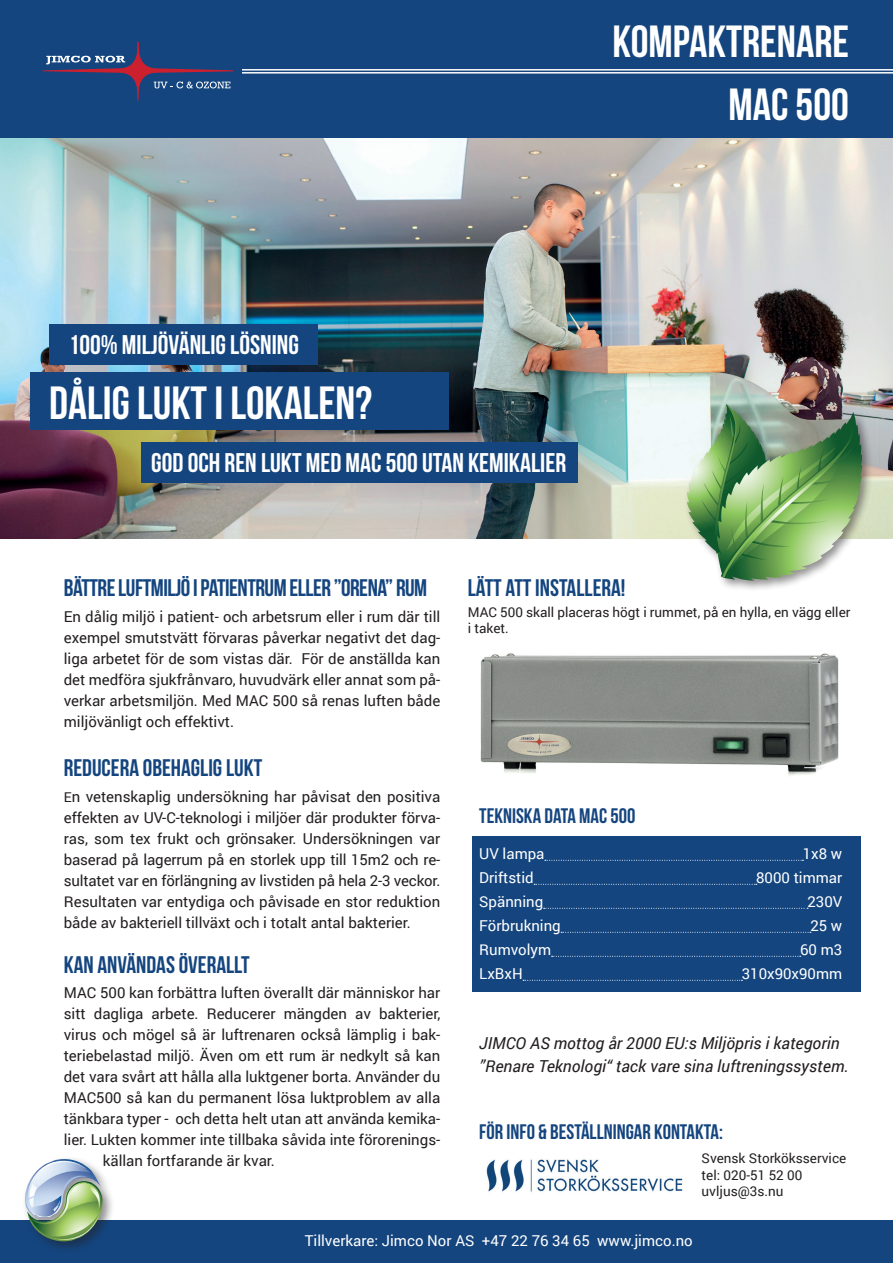
<style>
.page{position:relative;width:893px;height:1263px;background:#fff}
.page>*{position:absolute;margin:0;border:0;box-sizing:border-box;transform-origin:0 0}
.t1{font:46.5px "Bebas Neue";color:#fff}
.t2{font:45px/63px "Bebas Neue";color:#fff;text-align:right}
.t3{font:27px "Bebas Neue";color:#fff}
.t4{font:24px "Bebas Neue";color:#14457f}
.t5{font:24px "Bebas Neue";letter-spacing:-.02em;color:#14457f}
.t6{font:21px "Bebas Neue";color:#14457f}
.t7{font:italic 16.5px/22.5px "Roboto";color:#231f20}
.t8{font:15px/21px "Roboto";color:#231f20;text-align:justify}
.t9{font:15px "Roboto";color:#fff}
.t10{font:13.5px/16.2px "Roboto";color:#231f20}
.s1{font-size:13.5px}
</style>
<div class="page">
<div style="left:473px;top:836px;width:388px;height:155px;background:#14457f"></div>
<div style="left:0;top:1221px;width:893px;height:42px;background:#14457f"></div>
<img style="left:0;top:137px;width:893px;height:401px">
<div style="left:0;top:0;width:893px;height:137px;background:#14457f"></div>
<div style="left:49px;top:324px;width:269px;height:40px;background:#14457f"></div>
<div style="left:30px;top:372px;width:418px;height:57px;background:#14457f"></div>
<div style="left:142px;top:442px;width:436px;height:40px;background:#14457f"></div>
<img style="left:480px;top:653px;width:359px;height:123px">
<svg style="left:545px;top:860px;width:258px;height:1px"></svg>
<svg style="left:534px;top:884px;width:223px;height:1px"></svg>
<svg style="left:544px;top:908px;width:264px;height:1px"></svg>
<svg style="left:561px;top:932px;width:250px;height:1px"></svg>
<svg style="left:552px;top:956px;width:249px;height:1px"></svg>
<svg style="left:523px;top:980px;width:219px;height:1px"></svg>
<svg style="left:42px;top:42px;width:191px;height:59px"></svg>
<hr style="left:242px;top:69px;width:651px;height:2px;background:#fff">
<hr style="left:242px;top:72px;width:651px;height:2px;background:#fff">
<div style="left:683px;top:401px;width:191px;height:192px;background:#231f20;opacity:.5"></div>
<svg style="left:661px;top:404px;width:201px;height:177px"></svg>
<div style="left:21px;top:1155px;width:94px;height:98px;background:#231f20;opacity:.5"></div>
<svg style="left:25px;top:1159px;width:78px;height:83px"></svg>
<img style="left:486px;top:1159px;width:197px;height:33px">
<h2 class="t2" style="left:612px;top:9px;width:238px">KOMPAKTRENARE<br>MAC 500</h2>
<h3 class="t3" style="left:69px;top:330px;width:232px">100% MILJÖVÄNLIG LÖSNING</h3>
<h1 class="t1" style="left:49px;top:377px;width:324px">DÅLIG LUKT I LOKALEN?</h1>
<h3 class="t3" style="left:151px;top:448px;width:416px">GOD OCH REN LUKT MED MAC 500 UTAN KEMIKALIER</h3>
<h3 class="t5" style="left:64px;top:575px;width:365px">BÄTTRE LUFTMILJÖ I PATIENTRUM ELLER ”ORENA” RUM</h3>
<p class="t8" style="left:64px;top:605px;width:378px">En dålig miljö i patient- och arbetsrum eller i rum där till exempel smutstvätt förvaras påverkar negativt det dag&shy;liga arbetet för de som vistas där. För de anställda kan det medföra sjukfrånvaro, huvudvärk eller annat som på&shy;verkar arbetsmiljön. Med MAC 500 så renas luften både miljövänligt och effektivt.</p>
<h3 class="t4" style="left:64px;top:755px;width:200px">REDUCERA OBEHAGLIG LUKT</h3>
<p class="t8" style="left:64px;top:785px;width:378px"><span class="s1">E</span>n vetenskaplig undersökning har påvisat den positiva effekten av UV-C-teknologi i miljöer där produkter förva&shy;ras, som tex frukt och grönsaker. Undersökningen var baserad på lagerrum på en storlek upp till 15m2 och re&shy;sultatet var en förlängning av livstiden på hela 2-3 veckor.<br>Resultaten var entydiga och påvisade en stor reduktion både av bakteriell tillväxt och i totalt antal bakterier.</p>
<h3 class="t4" style="left:64px;top:951px;width:187px">KAN ANVÄNDAS ÖVERALLT</h3>
<p class="t8" style="left:64px;top:981px;width:378px">MAC 500 kan forbättra luften överallt där människor har</p>
<p class="t8" style="left:64px;top:1002px;width:378px">sitt dagliga arbete. Reducerer mängden av bakterier,</p>
<p class="t8" style="left:64px;top:1023px;width:378px">virus och mögel så är luftrenaren också lämplig i bak-</p>
<p class="t8" style="left:64px;top:1044px;width:378px">teriebelastad miljö. Även om ett rum är nedkylt så kan</p>
<p class="t8" style="left:64px;top:1065px;width:378px">det vara svårt att hålla alla luktgener borta. Använder du</p>
<p class="t8" style="left:64px;top:1086px;width:378px">MAC500 så kan du permanent lösa luktproblem av alla</p>
<p class="t8" style="left:64px;top:1107px;width:378px">tänkbara typer - och detta helt utan att använda kemika-</p>
<p class="t8" style="left:64px;top:1128px;width:378px">lier. Lukten kommer inte tillbaka såvida inte förorenings-</p>
<p class="t8" style="left:103px;top:1149px;width:174px">källan fortfarande är kvar.</p>
<h3 class="t4" style="left:468px;top:575px;width:159px">LÄTT ATT INSTALLERA!</h3>
<p class="t10" style="left:468px;top:603px;width:384px">MAC 500 skall placeras högt i rummet, på en hylla, en vägg eller i taket.</p>
<h3 class="t6" style="left:479px;top:805px;width:158px">TEKNISKA DATA MAC 500</h3>
<p class="t9" style="left:479px;top:843px;width:67px">UV lampa</p>
<p class="t9" style="left:803px;top:843px;width:41px">1x8 w</p>
<p class="t9" style="left:479px;top:867px;width:56px">Driftstid</p>
<p class="t9" style="left:756px;top:867px;width:88px">8000 timmar</p>
<p class="t9" style="left:479px;top:891px;width:65px">Spänning</p>
<p class="t9" style="left:807px;top:891px;width:36px">230V</p>
<p class="t9" style="left:479px;top:915px;width:83px">Förbrukning</p>
<p class="t9" style="left:810px;top:915px;width:33px">25 w</p>
<p class="t9" style="left:479px;top:939px;width:73px">Rumvolym</p>
<p class="t9" style="left:800px;top:939px;width:44px">60 m3</p>
<p class="t9" style="left:479px;top:963px;width:45px">LxBxH</p>
<p class="t9" style="left:742px;top:963px;width:102px">310x90x90mm</p>
<p class="t7" style="left:479px;top:1031px;width:371px">JIMCO AS mottog år 2000 EU:s Miljöpris i kategorin ”Renare Teknologi“ tack vare sina luftreningssystem.</p>
<h3 class="t6" style="left:479px;top:1120px;width:245px">FÖR INFO &amp; BESTÄLLNINGAR KONTAKTA:</h3>
<p class="t10" style="left:702px;top:1150px;width:146px">Svensk Storköksservice tel: 020-51 52 00 uvljus@3s.nu</p>
<p class="t9" style="left:305px;top:1230px;width:389px">Tillverkare: Jimco Nor AS +47 22 76 34 65 www.jimco.no</p>
</div>
